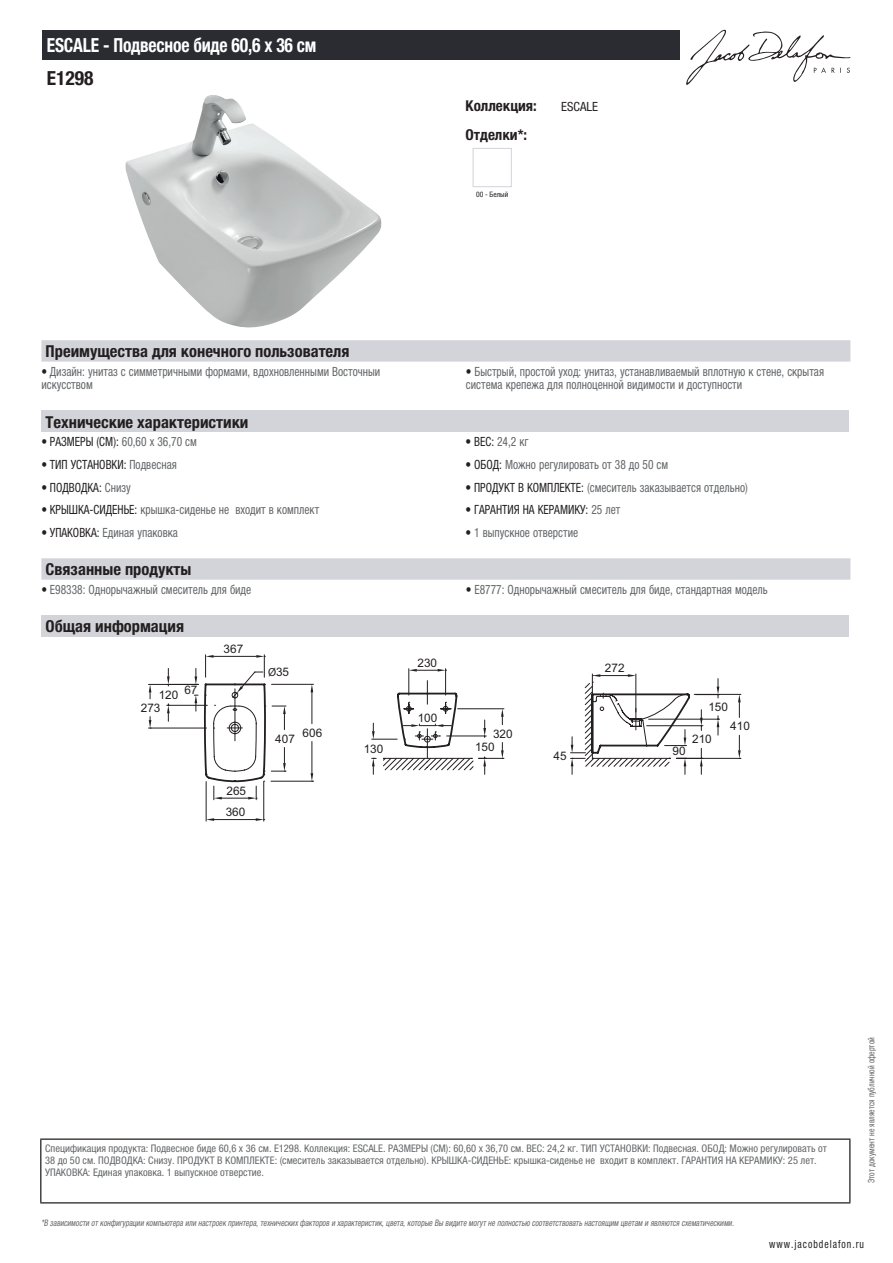
<style>
.page{position:relative;width:893px;height:1263px;background:#fff}
.page>*{position:absolute;margin:0;border:0;box-sizing:border-box;transform-origin:0 0}
.t1{font:700 condensed 19.5px "Helvetica Neue LTCYR";letter-spacing:-.01em;color:#fff;scale:.9 1}
.t2{font:700 condensed 19.5px "Helvetica Neue LTCYR";color:#231f20}
.t3{font:700 condensed 16.5px "Helvetica Neue LTCYR";color:#231f20}
.t4{font:700 condensed 15px "Helvetica Neue LTCYR";color:#231f20}
.t5{font:condensed 12.75px/13.5px "Helvetica Neue LTCYR";color:#626568;scale:.9 1}
.t6{font:condensed 12.75px "Helvetica Neue LTCYR";color:#231f20;scale:.9 1}
.t7{font:condensed 12.75px "Helvetica Neue LTCYR";color:#231f20}
.t8{font:11.7px/12.9px "Arial";color:#231f20}
.t9{font:condensed 11.25px "Helvetica Neue LTCYR";letter-spacing:.1em;color:#231f20;scale:.87 1}
.t10{font:condensed 10.5px/12px "Helvetica Neue LTCYR";color:#626568}
.t11{font:italic condensed 9px "Helvetica Neue LTCYR";color:#626568;scale:.87 1}
.t12{font:condensed 9px "Helvetica Neue LTCYR";color:#626568;scale:.87 1}
.t13{font:condensed 7.5px "Helvetica Neue LTCYR";color:#231f20}
.s1{color:#231f20}
.s2{color:#626568}
.s3{font-family:"Myriad Pro"}
</style>
<div class="page">
<svg style="left:686px;top:30px;width:164px;height:55px"></svg>
<img style="left:126px;top:95px;width:256px;height:233px">
<div style="left:473px;top:148px;width:39px;height:39px;border:1px solid #d3d4da"></div>
<div style="left:41px;top:340px;width:809px;height:22px;background:#d3d4da"></div>
<div style="left:41px;top:411px;width:808px;height:21px;background:#d3d4da"></div>
<svg style="left:41px;top:558px;width:809px;height:22px;background:#d4d5db"></svg>
<div style="left:41px;top:615px;width:808px;height:21px;background:#d3d4da"></div>
<hr style="left:694px;top:694px;width:47px;height:1px;background:#231f20">
<hr style="left:676px;top:758px;width:65px;height:1px;background:#231f20">
<svg style="left:738px;top:694px;width:3px;height:23px"></svg>
<svg style="left:738px;top:735px;width:3px;height:24px"></svg>
<svg style="left:194px;top:695px;width:4px;height:16px"></svg>
<svg style="left:194px;top:668px;width:4px;height:16px"></svg>
<hr style="left:167px;top:705px;width:40px;height:1px;background:#231f20">
<svg style="left:167px;top:668px;width:3px;height:18px"></svg>
<svg style="left:167px;top:704px;width:3px;height:17px"></svg>
<hr style="left:148px;top:684px;width:50px;height:1px;background:#231f20">
<hr style="left:148px;top:728px;width:58px;height:1px;background:#231f20">
<svg style="left:149px;top:684px;width:2px;height:15px"></svg>
<svg style="left:149px;top:717px;width:2px;height:12px"></svg>
<hr style="left:206px;top:782px;width:1px;height:39px;background:#231f20">
<hr style="left:263px;top:782px;width:1px;height:39px;background:#231f20">
<hr style="left:214px;top:819px;width:42px;height:1px;background:#231f20">
<svg style="left:206px;top:818px;width:8px;height:3px"></svg>
<svg style="left:256px;top:818px;width:9px;height:3px"></svg>
<svg style="left:205px;top:655px;width:515px;height:145px"></svg>
<div style="left:43px;top:30px;width:637px;height:30px;background:#2a2c32"></div>
<hr style="left:40px;top:1138px;width:810px;height:2px;background:#040503">
<hr style="left:40px;top:1140px;width:1px;height:62px;background:#040503">
<hr style="left:849px;top:1140px;width:1px;height:62px;background:#040503">
<hr style="left:40px;top:1202px;width:810px;height:1px;background:#040503">
<h1 class="t1" style="left:47px;top:34px;width:301px">ESCALE - Подвесное биде 60,6 х 36 см</h1>
<h1 class="t2" style="left:47px;top:67px;width:48px">E1298</h1>
<p class="t4" style="left:466px;top:97px;width:73px">Коллекция:</p>
<p class="t7" style="left:561px;top:99px;width:38px">ESCALE</p>
<p class="t4" style="left:466px;top:126px;width:63px">Отделки*:</p>
<p class="t13" style="left:476px;top:190px;width:34px">00 - Белый</p>
<p class="t3" style="left:46px;top:342px;width:305px">Преимущества для конечного пользователя</p>
<p class="t5" style="left:41px;top:365px;width:378px"><span class="s1">•</span> Дизайн: унитаз с симметричными формами, вдохновленными Восточныи искусством</p>
<p class="t5" style="left:466px;top:365px;width:400px"><span class="s1">•</span> Быстрый, простой уход: унитаз, устанавливаемый вплотную к стене, скрытая система крепежа для полноценной видимости и доступности</p>
<p class="t3" style="left:46px;top:413px;width:204px">Технические характеристики</p>
<p class="t6" style="left:41px;top:434px;width:174px">• РАЗМЕРЫ (СМ): <span class="s2">60,60 x 36,70 см</span></p>
<p class="t5" style="left:466px;top:435px;width:72px"><span class="s1">• ВЕС:</span> 24,2 кг</p>
<p class="t6" style="left:41px;top:457px;width:152px">• ТИП УСТАНОВКИ: <span class="s2">Подвесная</span></p>
<p class="t5" style="left:466px;top:458px;width:227px"><span class="s1">• ОБОД:</span> Можно регулировать от 38 до 50 см</p>
<p class="t6" style="left:41px;top:480px;width:101px">• ПОДВОДКА: <span class="s2">Снизу</span></p>
<p class="t5" style="left:466px;top:480px;width:315px"><span class="s1">• ПРОДУКТ В КОМПЛЕКТЕ:</span> (смеситель заказывается отдельно)</p>
<p class="t5" style="left:41px;top:503px;width:310px"><span class="s1">• КРЫШКА-СИДЕНЬЕ:</span> крышка-сиденье не входит в комплект</p>
<p class="t6" style="left:466px;top:503px;width:173px">• ГАРАНТИЯ НА КЕРАМИКУ: <span class="s2">25 лет</span></p>
<p class="t5" style="left:41px;top:526px;width:153px"><span class="s1">• УПАКОВКА:</span> Единая упаковка</p>
<p class="t5" style="left:466px;top:526px;width:127px"><span class="s1">•</span> 1 выпускное отверстие</p>
<p class="t3" style="left:46px;top:560px;width:147px">Связанные продукты</p>
<p class="t5" style="left:41px;top:583px;width:235px"><span class="s1">•</span> E98338: Однорычажный смеситель для биде</p>
<p class="t5" style="left:466px;top:583px;width:337px"><span class="s1">•</span> E8777: Однорычажный смеситель для биде, стандартная модель</p>
<p class="t3" style="left:46px;top:617px;width:140px">Общая информация</p>
<p class="t8" style="left:224px;top:643px;width:21px">367</p>
<p class="t8" style="left:184px;top:683px;width:15px">67</p>
<p class="t8" style="left:141px;top:688px;width:39px;text-indent:18px">120<br>273</p>
<p class="t8" style="left:227px;top:784px;width:21px">265</p>
<p class="t8" style="left:226px;top:806px;width:21px">360</p>
<p class="t8" style="left:268px;top:665px;width:23px"><span class="s3">Ø</span>35</p>
<p class="t8" style="left:275px;top:732px;width:21px">407</p>
<p class="t8" style="left:303px;top:726px;width:21px">606</p>
<p class="t8" style="left:418px;top:656px;width:21px">230</p>
<p class="t8" style="left:418px;top:712px;width:21px">100</p>
<p class="t8" style="left:493px;top:727px;width:21px">320</p>
<p class="t8" style="left:364px;top:742px;width:21px">130</p>
<p class="t8" style="left:475px;top:741px;width:21px">150</p>
<p class="t8" style="left:553px;top:749px;width:15px">45</p>
<p class="t8" style="left:605px;top:662px;width:21px">272</p>
<p class="t8" style="left:708px;top:700px;width:21px">150</p>
<p class="t8" style="left:692px;top:733px;width:21px">210</p>
<p class="t8" style="left:673px;top:745px;width:15px">90</p>
<p class="t8" style="left:730px;top:720px;width:21px">410</p>
<p class="t10" style="left:45px;top:1142px;width:783px">Спецификация продукта: Подвесное биде 60,6 х 36 см. E1298. Коллекция: ESCALE. РАЗМЕРЫ (СМ): 60,60 x 36,70 см. ВЕС: 24,2 кг. ТИП УСТАНОВКИ: Подвесная. ОБОД: Можно регулировать от<br>38 до 50 см. ПОДВОДКА: Снизу. ПРОДУКТ В КОМПЛЕКТЕ: (смеситель заказывается отдельно). КРЫШКА-СИДЕНЬЕ: крышка-сиденье не входит в комплект. ГАРАНТИЯ НА КЕРАМИКУ: 25 лет.<br>УПАКОВКА: Единая упаковка. 1 выпускное отверстие.</p>
<p class="t11" style="left:41px;top:1218px;width:800px">*В зависимости отконфигурации компьютера или настроек принтера,техническихфакторов и характеристик,цвета,которые Вы видите могутне полностью соответствоватьнастоящим цветам и являются схематическими.</p>
<p class="t12" style="left:866px;top:1183px;width:169px;rotate:-90deg">Этот документ не является публичной офертой</p>
<p class="t9" style="left:769px;top:1237px;width:110px">www.jacobdelafon.ru</p>
</div>
